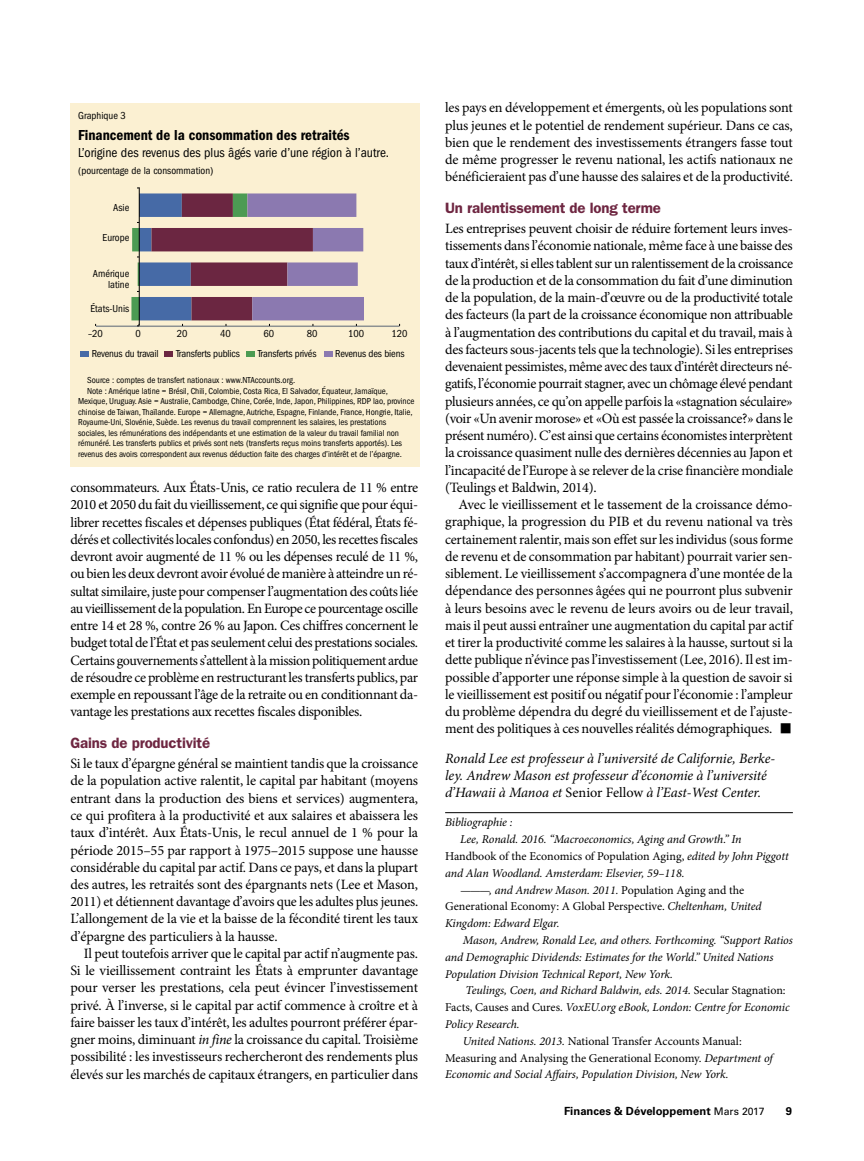
<style>
.page{position:relative;width:864px;height:1161px;background:#fff}
.page>*{position:absolute;margin:0;border:0;box-sizing:border-box;transform-origin:0 0}
.t1{font:34.5px "Minion Pro";color:#000}
.t2{font:600 15px "ITC Franklin Gothic Std";letter-spacing:-.01em;color:#6e2641}
.t3{font:15px "ITC Franklin Gothic Std Dm Cd";color:#000}
.t4{font:14.25px/17.2px "Minion Pro";letter-spacing:-.015em;color:#000;text-align:justify}
.t5{font:italic 14.25px/17.2px "Minion Pro";letter-spacing:-.01em;color:#000}
.t6{font:condensed 13.5px "ITC Franklin Gothic Std";color:#000}
.t7{font:italic 12px "Minion Pro";letter-spacing:-.01em;color:#000}
.t8{font:12px "Minion Pro";letter-spacing:-.005em;color:#000}
.t9{font:700 11.25px "Univers LT Std";color:#000}
.t10{font:condensed 10.5px/10.4px "ITC Franklin Gothic Std";color:#000;text-align:right}
.t11{font:condensed 9px "ITC Franklin Gothic Std";letter-spacing:-.005em;color:#000}
.s1{font-style:italic}
.s2{font-style:normal}
.s3{font-weight:400;font-size:10.5px}
</style>
<div class="page">
<hr style="left:445px;top:812px;width:348px;height:1px;background:#000">
<div style="left:70px;top:103px;width:349px;height:364px;background:#fbf0d2"></div>
<hr style="left:96px;top:326px;width:304px;height:1px;background:#8d9192">
<hr style="left:139px;top:187px;width:1px;height:138px;background:#000">
<svg style="left:131px;top:188px;width:233px;height:138px"></svg>
<div style="left:80px;top:351px;width:9px;height:6px;background:#466aa6"></div>
<div style="left:164px;top:351px;width:9px;height:6px;background:#6b2641"></div>
<div style="left:246px;top:351px;width:8px;height:6px;background:#4c9b53"></div>
<div style="left:324px;top:351px;width:8px;height:6px;background:#8b79b0"></div>
<p class="t10" style="left:78px;top:111px;width:49px">Graphique 3</p>
<p class="t3" style="left:78px;top:127px;width:273px">Financement de la consommation des retraités</p>
<p class="t6" style="left:78px;top:145px;width:313px">L’origine des revenus des plus âgés varie d’une région à l’autre.</p>
<p class="t10" style="left:78px;top:166px;width:137px">(pourcentage de la consommation)</p>
<p class="t10" style="left:113px;top:202px;width:18px">Asie</p>
<p class="t10" style="left:103px;top:232px;width:28px">Europe</p>
<p class="t10" style="left:93px;top:269px;width:38px">Amérique latine</p>
<p class="t10" style="left:90px;top:303px;width:40px">États-Unis</p>
<p class="t10" style="left:88px;top:329px;width:16px">–20</p>
<p class="t10" style="left:136px;top:329px;width:7px">0</p>
<p class="t10" style="left:177px;top:329px;width:12px">20</p>
<p class="t10" style="left:220px;top:329px;width:12px">40</p>
<p class="t10" style="left:264px;top:329px;width:12px">60</p>
<p class="t10" style="left:307px;top:329px;width:12px">80</p>
<p class="t10" style="left:348px;top:329px;width:18px">100</p>
<p class="t10" style="left:392px;top:329px;width:18px">120</p>
<p class="t10" style="left:92px;top:349px;width:69px">Revenus du travail</p>
<p class="t10" style="left:176px;top:349px;width:65px">Transferts publics</p>
<p class="t10" style="left:258px;top:349px;width:60px">Transferts privés</p>
<p class="t10" style="left:335px;top:349px;width:71px">Revenus des biens</p>
<p class="t11" style="left:87px;top:375px;width:210px">Source : comptes de transfert nationaux : www.NTAccounts.org.</p>
<p class="t11" style="left:87px;top:386px;width:302px">Note : Amérique latine = Brésil, Chili, Colombie, Costa Rica, El Salvador, Équateur, Jamaïque,</p>
<p class="t11" style="left:78px;top:396px;width:338px">Mexique, Uruguay. Asie = Australie, Cambodge, Chine, Corée, Inde, Japon, Philippines, RDP lao, province</p>
<p class="t11" style="left:78px;top:407px;width:336px">chinoise de Taiwan, Thaïlande. Europe = Allemagne, Autriche, Espagne, Finlande, France, Hongrie, Italie,</p>
<p class="t11" style="left:78px;top:417px;width:310px">Royaume-Uni, Slovénie, Suède. Les revenus du travail comprennent les salaires, les prestations</p>
<p class="t11" style="left:78px;top:428px;width:322px">sociales, les rémunérations des indépendants et une estimation de la valeur du travail familial non</p>
<p class="t11" style="left:78px;top:438px;width:326px">rémunéré. Les transferts publics et privés sont nets (transferts reçus moins transferts apportés). Les</p>
<p class="t11" style="left:78px;top:449px;width:325px">revenus des avoirs correspondent aux revenus déduction faite des charges d’intérêt et de l’épargne.</p>
<p class="t4" style="left:70px;top:479px;width:349px">consommateurs. Aux États-Unis, ce ratio reculera de 11 % entre 2010 et 2050 du fait du vieillissement, ce qui signifie que pour équi&shy;librer recettes fiscales et dépenses publiques (État fédéral, États fé&shy;dérés et collectivités locales confondus) en 2050, les recettes fiscales devront avoir augmenté de 11 % ou les dépenses reculé de 11 %, ou bien les deux devront avoir évolué de manière à atteindre un ré&shy;sultat similaire, juste pour compenser l’augmentation des coûts liée au vieillissement de la population. En Europe ce pourcentage oscille entre 14 et 28 %, contre 26 % au Japon. Ces chiffres concernent le budget total de l’État et pas seulement celui des prestations sociales.<br>Certains gouvernements s’attellent à la mission politiquement ardue de résoudre ce problème en restructurant les transferts publics, par exemple en repoussant l’âge de la retraite ou en conditionnant da&shy;vantage les prestations aux recettes fiscales disponibles.</p>
<p class="t2" style="left:70px;top:734px;width:141px">Gains de productivité</p>
<p class="t4" style="left:70px;top:755px;width:349px">Si le taux d’épargne général se maintient tandis que la croissance de la population active ralentit, le capital par habitant (moyens entrant dans la production des biens et services) augmentera, ce qui profitera à la productivité et aux salaires et abaissera les taux d’intérêt. Aux États-Unis, le recul annuel de 1 % pour la période 2015–55 par rapport à 1975–2015 suppose une hausse considérable du capital par actif. Dans ce pays, et dans la plupart des autres, les retraités sont des épargnants nets (Lee et Mason, 2011) et détiennent davantage d’avoirs que les adultes plus jeunes.<br>L’allongement de la vie et la baisse de la fécondité tirent les taux d’épargne des particuliers à la hausse.</p>
<p class="t4" style="left:70px;top:945px;width:349px;text-indent:14px">Il peut toutefois arriver que le capital par actif n’augmente pas.<br>Si le vieillissement contraint les États à emprunter davantage pour verser les prestations, cela peut évincer l’investissement privé. À l’inverse, si le capital par actif commence à croître et à faire baisser les taux d’intérêt, les adultes pourront préférer épar&shy;gner moins, diminuant <span class="s1">in fine</span> la croissance du capital. Troisième possibilité : les investisseurs rechercheront des rendements plus élevés sur les marchés de capitaux étrangers, en particulier dans</p>
<p class="t4" style="left:445px;top:99px;width:349px">les pays en développement et émergents, où les populations sont plus jeunes et le potentiel de rendement supérieur. Dans ce cas, bien que le rendement des investissements étrangers fasse tout de même progresser le revenu national, les actifs nationaux ne bénéficieraient pas d’une hausse des salaires et de la productivité.</p>
<p class="t2" style="left:445px;top:199px;width:217px">Un ralentissement de long terme</p>
<p class="t4" style="left:445px;top:220px;width:349px">Les entreprises peuvent choisir de réduire fortement leurs inves&shy;tissements dans l’économie nationale, même face à une baisse des taux d’intérêt, si elles tablent sur un ralentissement de la croissance de la production et de la consommation du fait d’une diminution de la population, de la main-d’œuvre ou de la productivité totale des facteurs (la part de la croissance économique non attribuable à l’augmentation des contributions du capital et du travail, mais à des facteurs sous-jacents tels que la technologie). Si les entreprises devenaient pessimistes, même avec des taux d’intérêt directeurs né&shy;gatifs, l’économie pourrait stagner, avec un chômage élevé pendant plusieurs années, ce qu’on appelle parfois la «stagnation séculaire» (voir «Un avenir morose» et «Où est passée la croissance?» dans le présent numéro). C’est ainsi que certains économistes interprètent la croissance quasiment nulle des dernières décennies au Japon et l’incapacité de l’Europe à se relever de la crise financière mondiale (Teulings et Baldwin, 2014).</p>
<p class="t4" style="left:445px;top:496px;width:349px;text-indent:13px">Avec le vieillissement et le tassement de la croissance démo&shy;graphique, la progression du PIB et du revenu national va très certainement ralentir, mais son effet sur les individus (sous forme de revenu et de consommation par habitant) pourrait varier sen&shy;siblement. Le vieillissement s’accompagnera d’une montée de la dépendance des personnes âgées qui ne pourront plus subvenir à leurs besoins avec le revenu de leurs avoirs ou de leur travail, mais il peut aussi entraîner une augmentation du capital par actif et tirer la productivité comme les salaires à la hausse, surtout si la dette publique n’évince pas l’investissement (Lee, 2016). Il est im&shy;possible d’apporter une réponse simple à la question de savoir si le vieillissement est positif ou négatif pour l’économie : l’ampleur du problème dépendra du degré du vieillissement et de l’ajuste&shy;ment des politiques à ces nouvelles réalités démographiques.</p>
<h1 class="t1" style="left:779px;top:703px;width:15px">■</h1>
<p class="t5" style="left:445px;top:749px;width:332px">Ronald Lee est professeur à l’université de Californie, Berke&shy;ley. Andrew Mason est professeur d’économie à l’université d’Hawaii à Manoa et <span class="s2">Senior Fellow</span> à l’East-West Center.</p>
<p class="t7" style="left:445px;top:814px;width:69px">Bibliographie :</p>
<p class="t7" style="left:460px;top:831px;width:283px">Lee, Ronald. 2016. “Macroeconomics, Aging and Growth.” In</p>
<p class="t8" style="left:445px;top:848px;width:345px">Handbook of the Economics of Population Aging, <span class="s1">edited by John Piggott</span></p>
<p class="t7" style="left:445px;top:865px;width:241px">and Alan Woodland. Amsterdam: Elsevier, 59–118.</p>
<p class="t7" style="left:460px;top:882px;width:286px">———, and Andrew Mason. 2011. <span class="s2">Population Aging and the</span></p>
<p class="t8" style="left:445px;top:898px;width:318px">Generational Economy: A Global Perspective. <span class="s1">Cheltenham, United</span></p>
<p class="t7" style="left:445px;top:915px;width:116px">Kingdom: Edward Elgar.</p>
<p class="t7" style="left:463px;top:932px;width:332px">Mason, Andrew, Ronald Lee, and others. Forthcoming. “Support Ratios</p>
<p class="t7" style="left:445px;top:949px;width:330px">and Demographic Dividends: Estimates for the World.” United Nations</p>
<p class="t7" style="left:445px;top:966px;width:229px">Population Division Technical Report, New York.</p>
<p class="t7" style="left:466px;top:982px;width:322px">Teulings, Coen, and Richard Baldwin, eds. 2014. <span class="s2">Secular Stagnation:</span></p>
<p class="t7" style="left:445px;top:999px;width:346px"><span class="s2">Facts, Causes and Cures.</span> VoxEU.org eBook, London: Centre for Economic</p>
<p class="t7" style="left:445px;top:1016px;width:76px">Policy Research.</p>
<p class="t8" style="left:463px;top:1033px;width:280px"><span class="s1">United Nations. 2013.</span> National Transfer Accounts Manual:</p>
<p class="t8" style="left:445px;top:1050px;width:329px">Measuring and Analysing the Generational Economy. <span class="s1">Department of</span></p>
<p class="t7" style="left:445px;top:1066px;width:285px">Economic and Social Affairs, Population Division, New York.</p>
<p class="t9" style="left:564px;top:1105px;width:202px">Finances &amp; Développement <span class="s3">Mars 2017</span></p>
<p class="t9" style="left:786px;top:1105px;width:8px">9</p>
</div>
